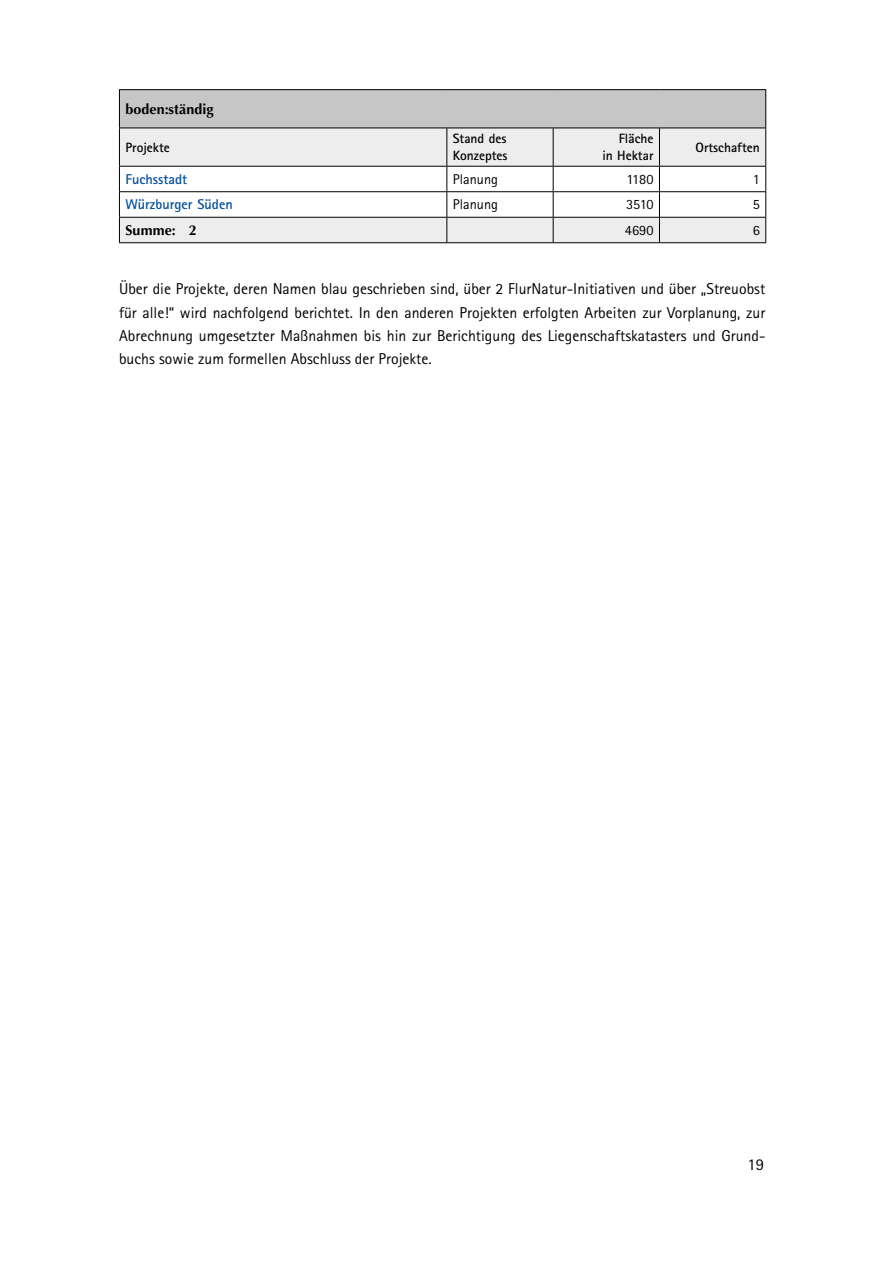
<style>
.page{position:relative;width:893px;height:1263px;background:#fff}
.page>*{position:absolute;margin:0;border:0;box-sizing:border-box;transform-origin:0 0}
.t1{font:16.5px "Rotis Sans Serif Pro";color:#000}
.p-fliess{font:15.75px/23.2px "Rotis Sans Serif Pro";color:#000;text-align:justify}
.p-tab-fliess{font:14.25px "Rotis Sans Serif Pro";color:#000}
.p-tab-flies-blau-bold{font:700 14.25px "Rotis Sans Serif Pro";color:#004f9f}
.p-tab-head{font:700 14.25px "Optima LT Std";letter-spacing:.01em;color:#000}
.p-tab-summe{font:700 14.25px "Optima LT Std";letter-spacing:.01em;color:#000}
.p-tab-kopf{font:700 13.5px/16.5px "Rotis Sans Serif Pro";color:#000}
</style>
<div class="page">
<div style="left:119px;top:90px;width:647px;height:38px;background:#c6c6c6"></div>
<svg style="left:120px;top:129px;width:645px;height:113px;fill:#ededed"></svg>
<hr style="left:553px;top:128px;width:106px;height:1px;background:#000">
<hr style="left:553px;top:128px;width:1px;height:38px;background:#000">
<hr style="left:659px;top:128px;width:1px;height:38px;background:#000">
<hr style="left:553px;top:166px;width:106px;height:1px;background:#000">
<hr style="left:119px;top:89px;width:328px;height:1px;background:#000">
<hr style="left:119px;top:90px;width:1px;height:38px;background:#000">
<hr style="left:447px;top:89px;width:106px;height:1px;background:#000">
<hr style="left:553px;top:89px;width:106px;height:1px;background:#000">
<hr style="left:659px;top:89px;width:107px;height:1px;background:#000">
<hr style="left:765px;top:90px;width:1px;height:38px;background:#000">
<hr style="left:119px;top:128px;width:328px;height:1px;background:#000">
<hr style="left:119px;top:128px;width:1px;height:38px;background:#000">
<hr style="left:447px;top:128px;width:106px;height:1px;background:#000">
<hr style="left:446px;top:128px;width:1px;height:38px;background:#000">
<hr style="left:659px;top:128px;width:107px;height:1px;background:#000">
<hr style="left:765px;top:128px;width:1px;height:38px;background:#000">
<hr style="left:119px;top:166px;width:328px;height:1px;background:#000">
<hr style="left:447px;top:166px;width:106px;height:1px;background:#000">
<hr style="left:659px;top:166px;width:107px;height:1px;background:#000">
<hr style="left:119px;top:191px;width:328px;height:1px;background:#000">
<hr style="left:447px;top:191px;width:106px;height:1px;background:#000">
<hr style="left:553px;top:191px;width:106px;height:1px;background:#000">
<hr style="left:659px;top:191px;width:107px;height:1px;background:#000">
<hr style="left:119px;top:217px;width:328px;height:1px;background:#000">
<svg style="left:119px;top:167px;width:1px;height:75px"></svg>
<hr style="left:447px;top:217px;width:106px;height:1px;background:#000">
<svg style="left:446px;top:167px;width:1px;height:75px"></svg>
<hr style="left:553px;top:217px;width:106px;height:1px;background:#000">
<svg style="left:553px;top:167px;width:1px;height:75px"></svg>
<hr style="left:659px;top:217px;width:107px;height:1px;background:#000">
<svg style="left:659px;top:167px;width:1px;height:75px"></svg>
<svg style="left:765px;top:167px;width:1px;height:75px"></svg>
<hr style="left:119px;top:242px;width:328px;height:1px;background:#000">
<hr style="left:447px;top:242px;width:106px;height:1px;background:#000">
<hr style="left:553px;top:242px;width:106px;height:1px;background:#000">
<hr style="left:659px;top:242px;width:107px;height:1px;background:#000">
<p class="p-tab-head" style="left:125px;top:101px;width:90px">boden:ständig</p>
<p class="p-tab-kopf" style="left:125px;top:139px;width:46px">Projekte</p>
<p class="p-tab-kopf" style="left:453px;top:131px;width:56px">Stand des<br>Konzeptes</p>
<p class="p-tab-kopf" style="left:602px;top:131px;width:53px;text-align:right">Fläche<br>in Hektar</p>
<p class="p-tab-kopf" style="left:695px;top:139px;width:66px">Ortschaften</p>
<p class="p-tab-flies-blau-bold" style="left:125px;top:170px;width:63px">Fuchsstadt</p>
<p class="p-tab-fliess" style="left:453px;top:171px;width:47px">Planung</p>
<p class="p-tab-fliess" style="left:627px;top:171px;width:28px">1180</p>
<p class="p-tab-fliess" style="left:753px;top:171px;width:9px">1</p>
<p class="p-tab-flies-blau-bold" style="left:125px;top:196px;width:109px">Würzburger Süden</p>
<p class="p-tab-fliess" style="left:453px;top:196px;width:47px">Planung</p>
<p class="p-tab-fliess" style="left:626px;top:196px;width:29px">3510</p>
<p class="p-tab-fliess" style="left:753px;top:196px;width:9px">5</p>
<p class="p-tab-summe" style="left:125px;top:222px;width:73px">Summe: 2</p>
<p class="p-tab-fliess" style="left:625px;top:222px;width:30px">4690</p>
<p class="p-tab-fliess" style="left:753px;top:222px;width:9px">6</p>
<p class="p-fliess" style="left:119px;top:278px;width:648px">Über die Projekte, deren Namen blau geschrieben sind, über 2 FlurNatur-Initiativen und über „Streuobst für alle!“ wird nachfolgend berichtet. In den anderen Projekten erfolgten Arbeiten zur Vorplanung, zur Abrechnung umgesetzter Maßnahmen bis hin zur Berichtigung des Liegenschaftskatasters und Grund&shy;buchs sowie zum formellen Abschluss der Projekte.</p>
<p class="t1" style="left:747px;top:1154px;width:18px">19</p>
</div>
